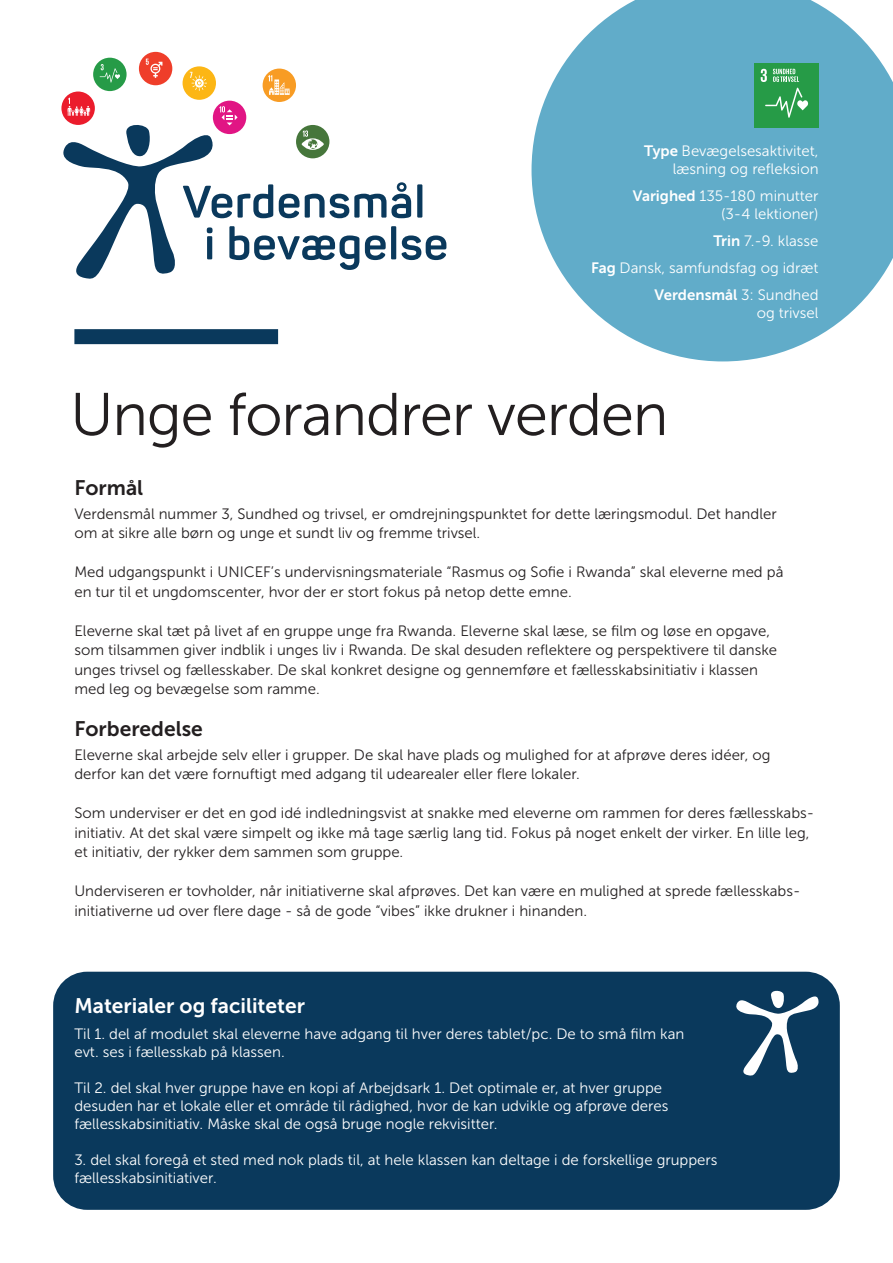
<style>
.page{position:relative;width:893px;height:1263px;background:#fff}
.page>*{position:absolute;margin:0;border:0;box-sizing:border-box;transform-origin:0 0}
.t1{font:60px "Museo Sans 300";letter-spacing:-.02em;color:#231f20}
.t2{font:21px "Museo Sans 700";color:#fff}
.t3{font:21px "Museo Sans 700";color:#231f20}
.t4{font:15px/19.5px "Museo Sans 300";color:#231f20}
.t5{font:15px/18px "Museo Sans 300";color:#fff;text-align:right}
.t6{font:15px "Museo Sans 700";color:#fff}
.s1{font-family:"Museo Sans 700"}
.s2{font-family:"Museo Sans 300"}
</style>
<div class="page">
<svg style="left:531px;top:0;width:362px;height:361px;fill:#61acc9"></svg>
<div style="left:74px;top:329px;width:204px;height:15px;background:#0a395c"></div>
<div style="left:755px;top:64px;width:64px;height:64px;background:#269b47"></div>
<svg style="left:761px;top:69px;width:6px;height:13px"></svg>
<svg style="left:765px;top:88px;width:43px;height:30px"></svg>
<svg style="left:773px;top:69px;width:26px;height:13px"></svg>
<div style="left:139px;top:52px;width:33px;height:33px;background:#ef3e2a;border-radius:50%"></div>
<svg style="left:61px;top:59px;width:385px;height:220px"></svg>
<div style="left:53px;top:972px;width:787px;height:238px;background:#0a395c;border-radius:34px"></div>
<svg style="left:736px;top:990px;width:83px;height:86px"></svg>
<p class="t5" style="left:644px;top:143px;width:176px"><span class="s1">Type</span> Bevægelsesaktivitet, læsning og refleksion</p>
<p class="t5" style="left:633px;top:188px;width:187px"><span class="s1">Varighed</span> 135-180 minutter (3-4 lektioner)</p>
<p class="t5" style="left:591px;top:229px;width:229px;line-height:27px"><span class="s1">Trin</span> 7.-9. klasse<br><span class="s1">Fag</span> Dansk, samfundsfag og idræt</p>
<p class="t6" style="left:655px;top:289px;width:165px">Verdensmål <span class="s2">3: Sundhed</span></p>
<p class="t5" style="left:757px;top:305px;width:63px">og trivsel</p>
<h1 class="t1" style="left:70px;top:390px;width:600px">Unge forandrer verden</h1>
<h2 class="t3" style="left:74px;top:480px;width:70px">Formål</h2>
<p class="t4" style="left:74px;top:505px;width:704px">Verdensmål nummer 3, Sundhed og trivsel, er omdrejningspunktet for dette læringsmodul. Det handler om at sikre alle børn og unge et sundt liv og fremme trivsel.</p>
<p class="t4" style="left:74px;top:563px;width:711px">Med udgangspunkt i UNICEF’s undervisningsmateriale “Rasmus og Sofie i Rwanda” skal eleverne med på en tur til et ungdomscenter, hvor der er stort fokus på netop dette emne.</p>
<p class="t4" style="left:74px;top:622px;width:704px">Eleverne skal tæt på livet af en gruppe unge fra Rwanda. Eleverne skal læse, se film og løse en opgave, som tilsammen giver indblik i unges liv i Rwanda. De skal desuden reflektere og perspektivere til danske unges trivsel og fællesskaber. De skal konkret designe og gennemføre et fællesskabsinitiativ i klassen med leg og bevægelse som ramme.</p>
<h2 class="t3" style="left:74px;top:721px;width:130px">Forberedelse</h2>
<p class="t4" style="left:74px;top:746px;width:698px">Eleverne skal arbejde selv eller i grupper. De skal have plads og mulighed for at afprøve deres idéer, og derfor kan det være fornuftigt med adgang til udearealer eller flere lokaler.</p>
<p class="t4" style="left:74px;top:804px;width:741px">Som underviser er det en god idé indledningsvist at snakke med eleverne om rammen for deres fællesskabs&shy;initiativ. At det skal være simpelt og ikke må tage særlig lang tid. Fokus på noget enkelt der virker. En lille leg, et initiativ, der rykker dem sammen som gruppe.</p>
<p class="t4" style="left:74px;top:882px;width:728px">Underviseren er tovholder, når initiativerne skal afprøves. Det kan være en mulighed at sprede fællesskabs&shy;initiativerne ud over flere dage - så de gode “vibes” ikke drukner i hinanden.</p>
<h2 class="t2" style="left:74px;top:998px;width:232px">Materialer og faciliteter</h2>
<p class="t5" style="left:74px;top:1026px;width:611px;text-align:left">Til 1. del af modulet skal eleverne have adgang til hver deres tablet/pc. De to små film kan evt. ses i fællesskab på klassen.</p>
<p class="t5" style="left:74px;top:1080px;width:595px;text-align:left">Til 2. del skal hver gruppe have en kopi af Arbejdsark 1. Det optimale er, at hver gruppe desuden har et lokale eller et område til rådighed, hvor de kan udvikle og afprøve deres fællesskabsinitiativ. Måske skal de også bruge nogle rekvisitter.</p>
<p class="t5" style="left:74px;top:1152px;width:645px;text-align:left">3. del skal foregå et sted med nok plads til, at hele klassen kan deltage i de forskellige gruppers fællesskabsinitiativer.</p>
</div>
